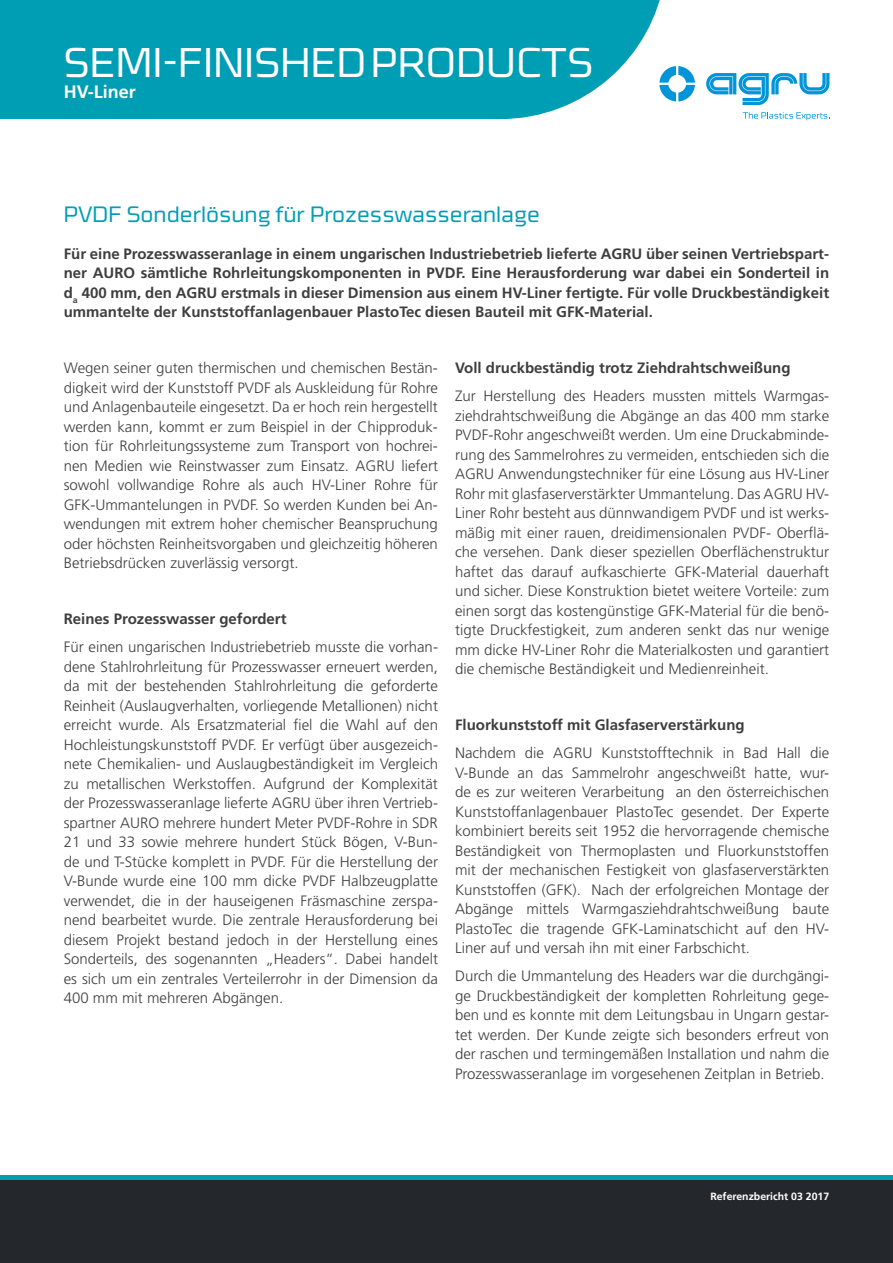
<style>
.page{position:relative;width:893px;height:1263px;background:#fff}
.page>*{position:absolute;margin:0;border:0;box-sizing:border-box;transform-origin:0 0}
.t1{font:300 42px "Cube Pro";letter-spacing:.01em;color:#fff}
.t2{font:300 22.5px "Cube Pro";color:#009eb4}
.t3{font:700 18px "Frutiger LT Std";color:#fff}
.t4{font:300 15px/19.5px "Frutiger LT Std";color:#3e3e3f;text-align:justify}
.t5{font:700 15px/19.5px "Frutiger LT Std";color:#3e3e3f;text-align:justify}
.t6{font:700 10.5px "Frutiger LT Std";color:#fff}
</style>
<div class="page">
<div style="left:0;top:1178px;width:893px;height:85px;background:#24282c"></div>
<div style="left:0;top:0;width:660px;height:119px;background:#009eb4"></div>
<svg style="left:659px;top:66px;width:36px;height:35px"></svg>
<svg style="left:706px;top:73px;width:123px;height:32px"></svg>
<svg style="left:743px;top:112px;width:87px;height:8px"></svg>
<hr style="left:0;top:1176px;width:893px;height:4px;background:#009eb4">
<h1 class="t1" style="left:64px;top:39px;width:530px">SEMI-FINISHED PRODUCTS</h1>
<p class="t3" style="left:64px;top:81px;width:74px">HV-Liner</p>
<h2 class="t2" style="left:64px;top:202px;width:478px">PVDF Sonderlösung für Prozesswasseranlage</h2>
<p class="t5" style="left:64px;top:244px;width:767px">Für eine Prozesswasseranlage in einem ungarischen Industriebetrieb lieferte AGRU über seinen Vertriebspart&shy;ner AURO sämtliche Rohrleitungskomponenten in PVDF. Eine Herausforderung war dabei ein Sonderteil in d<sub>a</sub> 400 mm, den AGRU erstmals in dieser Dimension aus einem HV-Liner fertigte. Für volle Druckbeständigkeit ummantelte der Kunststoffanlagenbauer PlastoTec diesen Bauteil mit GFK-Material.</p>
<p class="t4" style="left:64px;top:358px;width:376px">Wegen seiner guten thermischen und chemischen Bestän&shy;digkeit wird der Kunststoff PVDF als Auskleidung für Rohre und Anlagenbauteile eingesetzt. Da er hoch rein hergestellt werden kann, kommt er zum Beispiel in der Chipproduk&shy;tion für Rohrleitungssysteme zum Transport von hochrei&shy;nen Medien wie Reinstwasser zum Einsatz. AGRU liefert sowohl vollwandige Rohre als auch HV-Liner Rohre für GFK-Ummantelungen in PVDF. So werden Kunden bei An&shy;wendungen mit extrem hoher chemischer Beanspruchung oder höchsten Reinheitsvorgaben und gleichzeitig höheren Betriebsdrücken zuverlässig versorgt.</p>
<p class="t5" style="left:64px;top:609px;width:224px">Reines Prozesswasser gefordert</p>
<p class="t4" style="left:64px;top:638px;width:376px">Für einen ungarischen Industriebetrieb musste die vorhan&shy;dene Stahlrohrleitung für Prozesswasser erneuert werden, da mit der bestehenden Stahlrohrleitung die geforderte Reinheit (Auslaugverhalten, vorliegende Metallionen) nicht erreicht wurde. Als Ersatzmaterial fiel die Wahl auf den Hochleistungskunststoff PVDF. Er verfügt über ausgezeich&shy;nete Chemikalien- und Auslaugbeständigkeit im Vergleich zu metallischen Werkstoffen. Aufgrund der Komplexität der Prozesswasseranlage lieferte AGRU über ihren Vertrieb&shy;spartner AURO mehrere hundert Meter PVDF-Rohre in SDR 21 und 33 sowie mehrere hundert Stück Bögen, V-Bun&shy;de und T-Stücke komplett in PVDF. Für die Herstellung der V-Bunde wurde eine 100 mm dicke PVDF Halbzeugplatte verwendet, die in der hauseigenen Fräsmaschine zerspa&shy;nend bearbeitet wurde. Die zentrale Herausforderung bei diesem Projekt bestand jedoch in der Herstellung eines Sonderteils, des sogenannten „Headers“. Dabei handelt es sich um ein zentrales Verteilerrohr in der Dimension da 400 mm mit mehreren Abgängen.</p>
<p class="t5" style="left:455px;top:358px;width:337px">Voll druckbeständig trotz Ziehdrahtschweißung</p>
<p class="t4" style="left:455px;top:386px;width:376px">Zur Herstellung des Headers mussten mittels Warmgas&shy;ziehdrahtschweißung die Abgänge an das 400 mm starke PVDF-Rohr angeschweißt werden. Um eine Druckabminde&shy;rung des Sammelrohres zu vermeiden, entschieden sich die AGRU Anwendungstechniker für eine Lösung aus HV-Liner Rohr mit glasfaserverstärkter Ummantelung. Das AGRU HV-Liner Rohr besteht aus dünnwandigem PVDF und ist werks&shy;mäßig mit einer rauen, dreidimensionalen PVDF- Oberflä&shy;che versehen. Dank dieser speziellen Oberflächenstruktur haftet das darauf aufkaschierte GFK-Material dauerhaft und sicher. Diese Konstruktion bietet weitere Vorteile: zum einen sorgt das kostengünstige GFK-Material für die benö&shy;tigte Druckfestigkeit, zum anderen senkt das nur wenige mm dicke HV-Liner Rohr die Materialkosten und garantiert die chemische Beständigkeit und Medienreinheit.</p>
<p class="t5" style="left:455px;top:715px;width:291px">Fluorkunststoff mit Glasfaserverstärkung</p>
<p class="t4" style="left:455px;top:744px;width:376px">Nachdem die AGRU Kunststofftechnik in Bad Hall die V-Bunde an das Sammelrohr angeschweißt hatte, wur&shy;de es zur weiteren Verarbeitung an den österreichischen Kunststoffanlagenbauer PlastoTec gesendet. Der Experte kombiniert bereits seit 1952 die hervorragende chemische Beständigkeit von Thermoplasten und Fluorkunststoffen mit der mechanischen Festigkeit von glasfaserverstärkten Kunststoffen (GFK). Nach der erfolgreichen Montage der Abgänge mittels Warmgasziehdrahtschweißung baute PlastoTec die tragende GFK-Laminatschicht auf den HV-Liner auf und versah ihn mit einer Farbschicht.</p>
<p class="t4" style="left:455px;top:967px;width:376px">Durch die Ummantelung des Headers war die durchgängi&shy;ge Druckbeständigkeit der kompletten Rohrleitung gege&shy;ben und es konnte mit dem Leitungsbau in Ungarn gestar&shy;tet werden. Der Kunde zeigte sich besonders erfreut von der raschen und termingemäßen Installation und nahm die Prozesswasseranlage im vorgesehenen Zeitplan in Betrieb.</p>
<p class="t6" style="left:710px;top:1190px;width:120px">Referenzbericht 03 2017</p>
</div>
